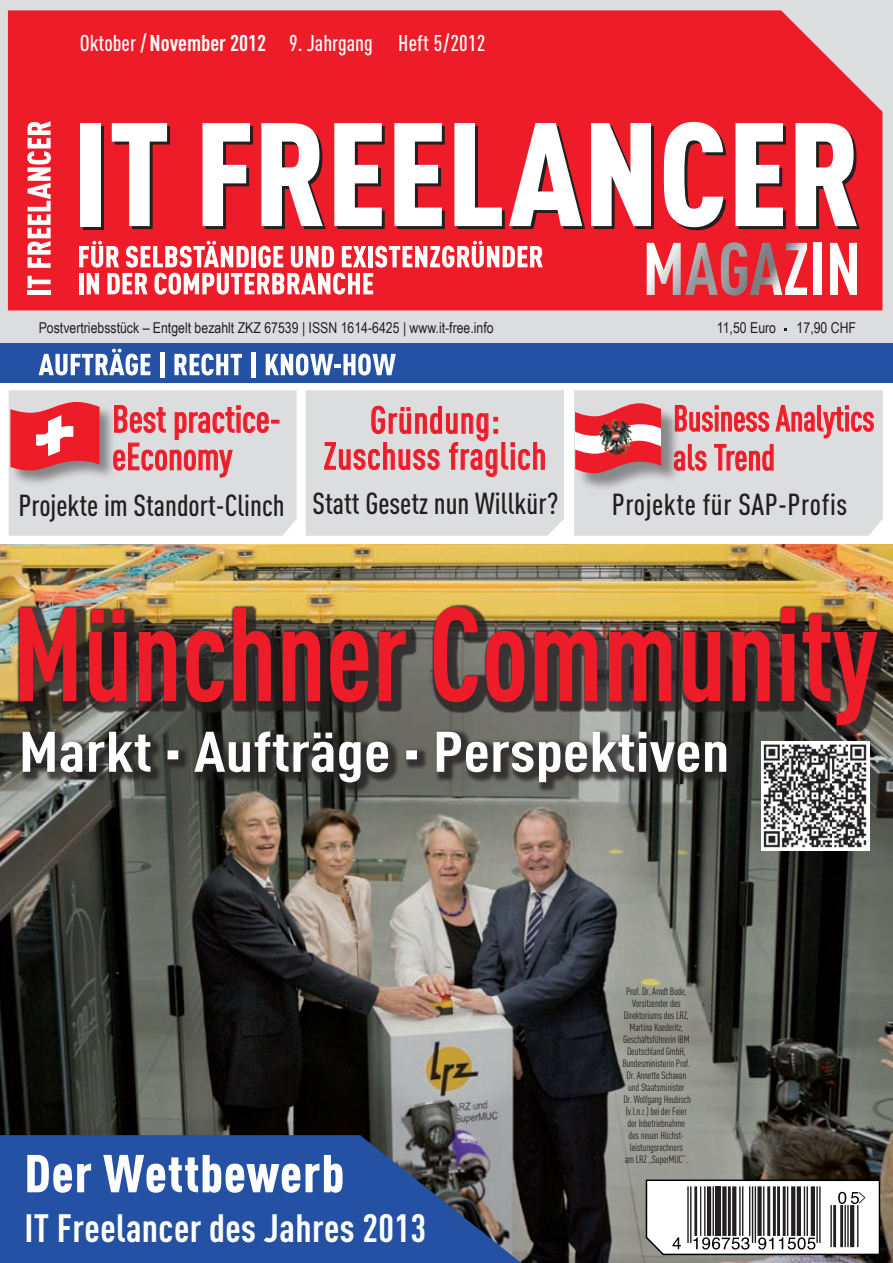
<style>
.page{position:relative;width:893px;height:1263px;background:#fff}
.page>*{position:absolute;margin:0;border:0;box-sizing:border-box;transform-origin:0 0}
.t1{font:52.5px "DIN Cond Black Alternate";letter-spacing:.02em;color:#fff}
.t2{font:700 39px "DIN Cond";letter-spacing:.01em;color:#fff}
.t3{font:500 37.5px/36px "DIN Cond";letter-spacing:.02em;color:#ee1c28;text-align:center}
.t4{font:500 37.5px/37.5px "DIN Cond";color:#ee1c28}
.t5{font:500 36px/39px "DIN Cond";color:#ee1c28;scale:.93 1}
.t6{font:30px "DIN Cond Medium Alternate";color:#231f20}
.t7{font:30px "DIN Cond Medium Alternate";letter-spacing:.02em;color:#231f20}
.t8{font:500 22.5px "DIN Cond";color:#fff}
.t9{font:15px "Arial Narrow";color:#231f20}
.t10{font:10.5px/12px "DIN Cond";letter-spacing:-.02em;color:#231f20;text-align:center}
.s1{font-weight:700}
</style>
<div class="page">
<img style="left:0;top:544px;width:893px;height:719px">
<div style="left:0;top:0;width:893px;height:375px;background:#dcdddf"></div>
<div style="left:0;top:343px;width:893px;height:39px;background:#2451a3"></div>
<div style="left:8px;top:10px;width:874px;height:300px;background:#ee1c28"></div>
<div style="left:83px;top:126px;width:21px;height:103px;background:#231f20"></div>
<div style="left:80px;top:123px;width:21px;height:103px;background:#fff"></div>
<svg style="left:112px;top:123px;width:58px;height:106px;background:#e68187"></svg>
<svg style="left:202px;top:123px;width:51px;height:106px;background:#e49ca0"></svg>
<svg style="left:261px;top:123px;width:65px;height:106px;background:#e7b5b8"></svg>
<svg style="left:334px;top:123px;width:51px;height:106px;background:#e3b1b4"></svg>
<svg style="left:394px;top:123px;width:51px;height:106px;background:#e3b1b4"></svg>
<svg style="left:454px;top:123px;width:131px;height:106px;background:#e7898f"></svg>
<svg style="left:591px;top:123px;width:63px;height:106px;background:#e7c9ca"></svg>
<svg style="left:663px;top:122px;width:63px;height:108px;background:#e68e93"></svg>
<svg style="left:735px;top:123px;width:51px;height:106px;background:#e3b1b4"></svg>
<svg style="left:795px;top:123px;width:65px;height:106px;background:#e7b5b8"></svg>
<hr style="left:28px;top:291px;width:23px;height:4px;background:#fff">
<svg style="left:28px;top:276px;width:23px;height:12px"></svg>
<svg style="left:27px;top:121px;width:24px;height:147px;background:#f7969c"></svg>
<svg style="left:79px;top:241px;width:464px;height:54px;background:#f47077"></svg>
<svg style="left:39px;top:349px;width:111px;height:26px"></svg>
<hr style="left:160px;top:352px;width:4px;height:25px;background:#fff">
<svg style="left:174px;top:354px;width:68px;height:21px"></svg>
<hr style="left:251px;top:352px;width:4px;height:25px;background:#fff">
<svg style="left:266px;top:354px;width:130px;height:21px"></svg>
<svg style="left:647px;top:242px;width:160px;height:53px;background:#d26971"></svg>
<div style="left:814px;top:243px;width:7px;height:52px;background:#fff"></div>
<svg style="left:830px;top:243px;width:27px;height:52px"></svg>
<img style="left:761px;top:741px;width:109px;height:109px">
<svg style="left:306px;top:390px;width:258px;height:146px;background:#ddd2d4"></svg>
<svg style="left:9px;top:390px;width:288px;height:146px;background:#dcbec1"></svg>
<svg style="left:574px;top:390px;width:309px;height:146px;background:#dbc6c9"></svg>
<img style="left:599px;top:419px;width:34px;height:38px">
<svg style="left:644px;top:1179px;width:237px;height:77px"></svg>
<svg style="left:0;top:1135px;width:571px;height:128px;background:#2b4e8d"></svg>
<div style="left:16px;top:603px;width:873px;height:134px;background:#231f20;opacity:.79"></div>
<svg style="left:20px;top:607px;width:857px;height:118px;background:#883e36"></svg>
<div style="left:19px;top:728px;width:719px;height:67px;background:#231f20;opacity:.75"></div>
<svg style="left:23px;top:731px;width:703px;height:51px"></svg>
<h3 class="t8" style="left:80px;top:30px;width:407px">Oktober / <span class="s1">November 2012</span> 9. Jahrgang Heft 5/2012</h3>
<h3 class="t9" style="left:39px;top:319px;width:456px">Postvertriebsstück – Entgelt bezahlt ZKZ 67539 | ISSN 1614-6425 | www.it-free.info</h3>
<h3 class="t9" style="left:717px;top:319px;width:61px">11,50 Euro</h3>
<h3 class="t9" style="left:797px;top:319px;width:61px">17,90 CHF</h3>
<h3 class="t4" style="left:112px;top:399px;width:170px">Best practice&shy;eEconomy</h3>
<h3 class="t6" style="left:18px;top:488px;width:268px">Projekte im Standort-Clinch</h3>
<h3 class="t3" style="left:324px;top:401px;width:224px">Gründung:<br>Zuschuss fraglich</h3>
<h3 class="t6" style="left:312px;top:486px;width:247px">Statt Gesetz nun Willkür?</h3>
<h3 class="t5" style="left:673px;top:398px;width:218px">Business Analytics als Trend</h3>
<h3 class="t7" style="left:612px;top:487px;width:237px">Projekte für SAP-Profis</h3>
<h1 class="t1" style="left:24px;top:1141px;width:321px">Der Wettbewerb</h1>
<h2 class="t2" style="left:24px;top:1204px;width:403px">IT Freelancer des Jahres 2013</h2>
<p class="t10" style="left:622px;top:985px;width:70px">Prof. Dr. Arndt Bode,<br>Vorsitzender des<br>Direktoriums des LRZ,<br>Martina Koederitz,<br>Geschäftsführerin IBM<br>Deutschland GmbH,<br>Bundesministerin Prof.<br>Dr. Annette Schavan und Staatsminister<br>Dr. Wolfgang Heubisch (v.l.n.r.) bei der Feier der Inbetriebnahme des neuen Höchst&shy;leistungsrechners<br>am LRZ „SuperMUC“.</p>
</div>
